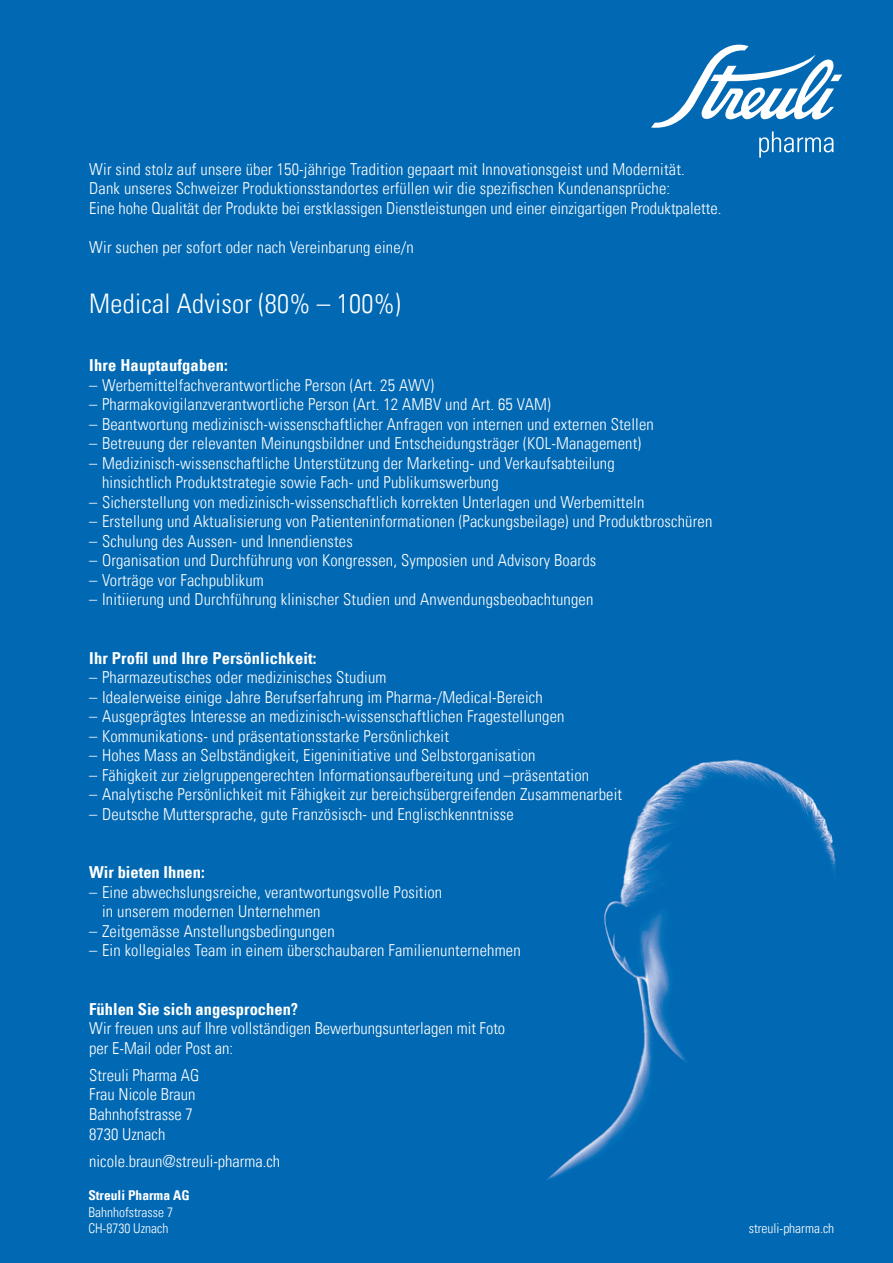
<style>
.page{position:relative;width:893px;height:1263px;background:#0168b3}
.page>*{position:absolute;margin:0;border:0;box-sizing:border-box;transform-origin:0 0}
.t1{font:27px "Univers Com 47 Light Cond";letter-spacing:.01em;color:#fff}
.t2{font:16.5px/19.5px "Univers Com 47 Light Cond";letter-spacing:.01em;color:#fff}
.t3{font:16.5px "Univers Com 67 Bold Cond";letter-spacing:.01em;color:#fff}
.t4{font:13.5px/16.5px "Univers Com 47 Light Cond";color:#fff}
.t5{font:13.5px "Univers Com 67 Bold Cond";color:#fff}
</style>
<div class="page">
<svg style="left:651px;top:44px;width:191px;height:114px"></svg>
<img style="left:547px;top:759px;width:289px;height:421px">
<p class="t2" style="left:89px;top:159px;width:597px">Wir sind stolz auf unsere über 150-jährige Tradition gepaart mit Innovationsgeist und Modernität.</p>
<p class="t2" style="left:89px;top:179px;width:582px">Dank unseres Schweizer Produktionsstandortes erfüllen wir die spezifischen Kundenansprüche:</p>
<p class="t2" style="left:89px;top:198px;width:634px">Eine hohe Qualität der Produkte bei erstklassigen Dienstleistungen und einer einzigartigen Produktpalette.</p>
<p class="t2" style="left:89px;top:237px;width:326px">Wir suchen per sofort oder nach Vereinbarung eine/n</p>
<p class="t1" style="left:89px;top:287px;width:313px">Medical Advisor (80% – 100%)</p>
<p class="t3" style="left:89px;top:355px;width:140px">Ihre Hauptaufgaben:</p>
<p class="t2" style="left:89px;top:375px;width:346px">– Werbemittelfachverantwortliche Person (Art. 25 AWV)</p>
<p class="t2" style="left:89px;top:395px;width:463px">– Pharmakovigilanzverantwortliche Person (Art. 12 AMBV und Art. 65 VAM)</p>
<p class="t2" style="left:89px;top:414px;width:566px">– Beantwortung medizinisch-wissenschaftlicher Anfragen von internen und externen Stellen</p>
<p class="t2" style="left:89px;top:434px;width:553px">– Betreuung der relevanten Meinungsbildner und Entscheidungsträger (KOL-Management)</p>
<p class="t2" style="left:102px;top:453px;width:514px;text-indent:-13px">– Medizinisch-wissenschaftliche Unterstützung der Marketing- und Verkaufsabteilung hinsichtlich Produktstrategie sowie Fach- und Publikumswerbung</p>
<p class="t2" style="left:89px;top:492px;width:556px">– Sicherstellung von medizinisch-wissenschaftlich korrekten Unterlagen und Werbemitteln</p>
<p class="t2" style="left:89px;top:512px;width:624px">– Erstellung und Aktualisierung von Patienteninformationen (Packungsbeilage) und Produktbroschüren</p>
<p class="t2" style="left:89px;top:531px;width:265px">– Schulung des Aussen- und Innendienstes</p>
<p class="t2" style="left:89px;top:551px;width:508px">– Organisation und Durchführung von Kongressen, Symposien und Advisory Boards</p>
<p class="t2" style="left:89px;top:570px;width:176px">– Vorträge vor Fachpublikum</p>
<p class="t2" style="left:89px;top:590px;width:506px">– Initiierung und Durchführung klinischer Studien und Anwendungsbeobachtungen</p>
<p class="t3" style="left:89px;top:648px;width:229px">Ihr Profil und Ihre Persönlichkeit:</p>
<p class="t2" style="left:89px;top:668px;width:299px">– Pharmazeutisches oder medizinisches Studium</p>
<p class="t2" style="left:89px;top:687px;width:455px">– Idealerweise einige Jahre Berufserfahrung im Pharma-/Medical-Bereich</p>
<p class="t2" style="left:89px;top:707px;width:477px">– Ausgeprägtes Interesse an medizinisch-wissenschaftlichen Fragestellungen</p>
<p class="t2" style="left:89px;top:726px;width:361px">– Kommunikations- und präsentationsstarke Persönlichkeit</p>
<p class="t2" style="left:89px;top:746px;width:448px">– Hohes Mass an Selbständigkeit, Eigeninitiative und Selbstorganisation</p>
<p class="t2" style="left:89px;top:765px;width:501px">– Fähigkeit zur zielgruppengerechten Informationsaufbereitung und –präsentation</p>
<p class="t2" style="left:89px;top:785px;width:534px">– Analytische Persönlichkeit mit Fähigkeit zur bereichsübergreifenden Zusammenarbeit</p>
<p class="t2" style="left:89px;top:804px;width:426px">– Deutsche Muttersprache, gute Französisch- und Englischkenntnisse</p>
<p class="t3" style="left:89px;top:862px;width:117px">Wir bieten Ihnen:</p>
<p class="t2" style="left:102px;top:882px;width:342px;text-indent:-13px">– Eine abwechslungsreiche, verantwortungsvolle Position in unserem modernen Unternehmen</p>
<p class="t2" style="left:89px;top:921px;width:247px">– Zeitgemässe Anstellungsbedingungen</p>
<p class="t2" style="left:89px;top:941px;width:433px">– Ein kollegiales Team in einem überschaubaren Familienunternehmen</p>
<p class="t3" style="left:89px;top:999px;width:210px">Fühlen Sie sich angesprochen?</p>
<p class="t2" style="left:89px;top:1019px;width:417px">Wir freuen uns auf Ihre vollständigen Bewerbungsunterlagen mit Foto per E-Mail oder Post an:</p>
<p class="t2" style="left:89px;top:1065px;width:111px">Streuli Pharma AG</p>
<p class="t2" style="left:89px;top:1085px;width:108px">Frau Nicole Braun</p>
<p class="t2" style="left:89px;top:1105px;width:105px">Bahnhofstrasse 7</p>
<p class="t2" style="left:89px;top:1124px;width:78px">8730 Uznach</p>
<p class="t2" style="left:89px;top:1151px;width:192px">nicole.braun@streuli-pharma.ch</p>
<p class="t5" style="left:88px;top:1187px;width:103px">Streuli Pharma AG</p>
<p class="t4" style="left:88px;top:1204px;width:86px">Bahnhofstrasse 7<br>CH-8730 Uznach</p>
<p class="t4" style="left:749px;top:1220px;width:87px">streuli-pharma.ch</p>
</div>
